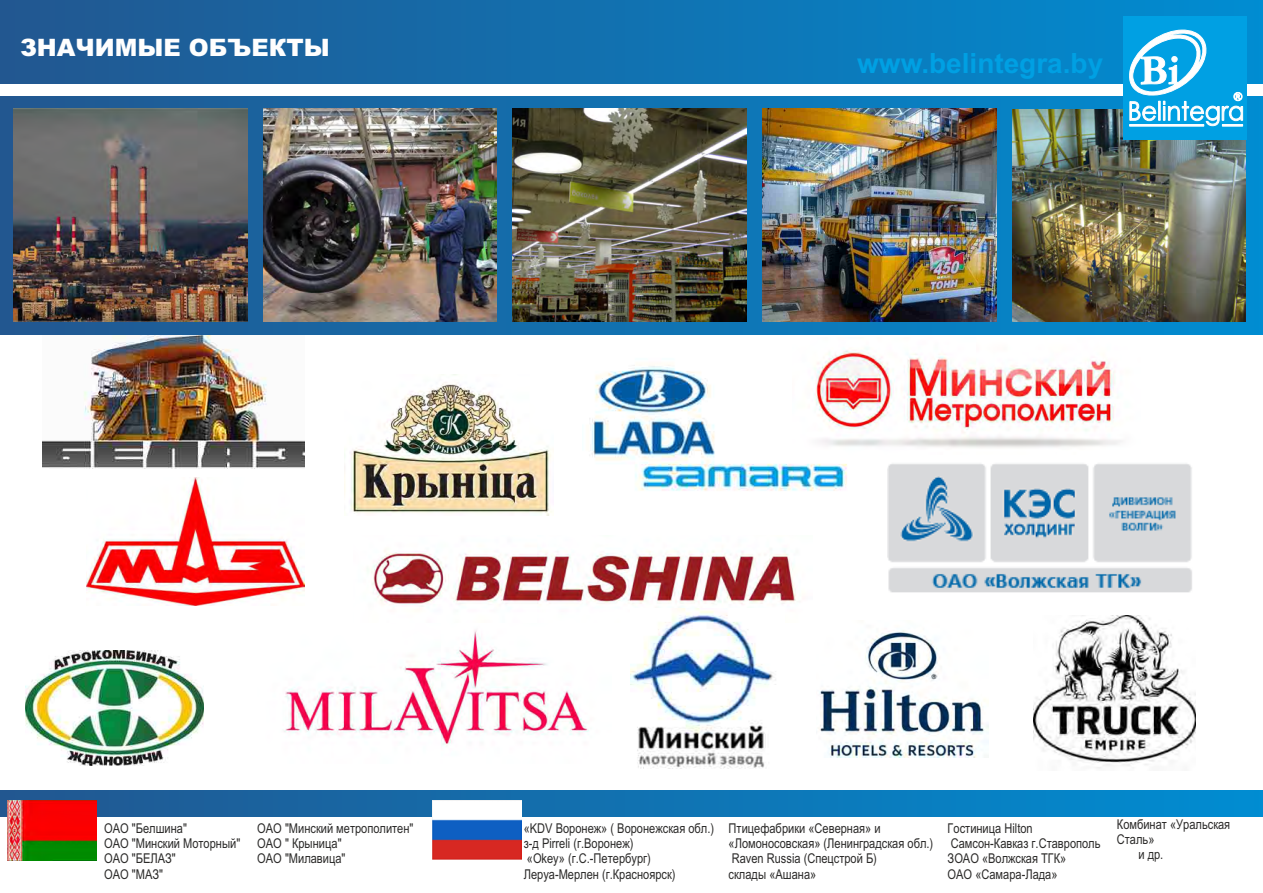
<style>
.page{position:relative;width:1263px;height:893px;background:#fff}
.page>*{position:absolute;margin:0;border:0;box-sizing:border-box;transform-origin:0 0}
.t1{font:700 27.9px "Arial";color:#00a0e3}
.t2{font:900 24px "Arial";color:#fefefe}
.t3{font:13.5px/15.3px "Arial Narrow";color:#2b2a29}
</style>
<div class="page">
<img style="left:26px;top:650px;width:177px;height:115px">
<img style="left:284px;top:630px;width:305px;height:116px">
<img style="left:887px;top:463px;width:305px;height:153px">
<img style="left:583px;top:334px;width:272px;height:157px">
<svg style="left:0;top:97px;width:1263px;height:237px;background:#1670ab"></svg>
<div style="left:0;top:0;width:1263px;height:84px;background:linear-gradient(to right,#225790,#008dd2)"></div>
<img style="left:371px;top:550px;width:425px;height:59px">
<img style="left:631px;top:609px;width:145px;height:160px">
<img style="left:42px;top:335px;width:263px;height:133px">
<img style="left:87px;top:477px;width:218px;height:128px">
<img style="left:792px;top:337px;width:330px;height:117px">
<img style="left:350px;top:374px;width:202px;height:141px">
<img style="left:762px;top:109px;width:234px;height:212px">
<img style="left:513px;top:109px;width:234px;height:212px">
<img style="left:263px;top:109px;width:234px;height:212px">
<img style="left:1012px;top:109px;width:234px;height:213px">
<div style="left:1123px;top:16px;width:123px;height:124px;background:#00a0e3"></div>
<svg style="left:1129px;top:0;width:114px;height:127px"></svg>
<div style="left:0;top:791px;width:1263px;height:25px;background:linear-gradient(to right,#225790,#008dd2)"></div>
<img style="left:7px;top:800px;width:90px;height:60px">
<img style="left:432px;top:800px;width:89px;height:60px">
<img style="left:13px;top:109px;width:234px;height:212px">
<img style="left:818px;top:630px;width:170px;height:128px">
<img style="left:1034px;top:616px;width:162px;height:153px">
<h2 class="t2" style="left:20px;top:39px;width:311px">ЗНАЧИМЫЕ ОБЪЕКТЫ</h2>
<h1 class="t1" style="left:857px;top:53px;width:247px">www.belintegra.by</h1>
<p class="t3" style="left:104px;top:822px;width:138px">ОАО "Белшина"<br>ОАО "Минский Моторный"<br>ОАО "БЕЛАЗ"<br>ОАО "МАЗ"</p>
<p class="t3" style="left:257px;top:822px;width:158px">ОАО "Минский метрополитен"<br>ОАО " Крыница"<br>ОАО "Милавица"</p>
<p class="t3" style="left:524px;top:822px;width:192px">«KDV Воронеж» ( Воронежская обл.) з-д Pirreli (г.Воронеж)<br>«Okey» (г.С.-Петербург)<br>Леруа-Мерлен (г.Красноярск)</p>
<p class="t3" style="left:729px;top:822px;width:206px">Птицефабрики «Северная» и «Ломоносовская» (Ленинградская обл.)<br>Raven Russia (Cпецстрой Б)<br>склады «Ашана»</p>
<p class="t3" style="left:948px;top:821px;width:154px">Гостиница Hilton<br>Самсон-Кавказ г.Ставрополь<br>ЗОАО «Волжская ТГК»<br>ОАО «Самара-Лада»</p>
<p class="t3" style="left:1117px;top:817px;width:115px">Комбинат «Уральская</p>
<p class="t3" style="left:1117px;top:833px;width:39px">Сталь»</p>
<p class="t3" style="left:1138px;top:848px;width:26px">и др.</p>
</div>
